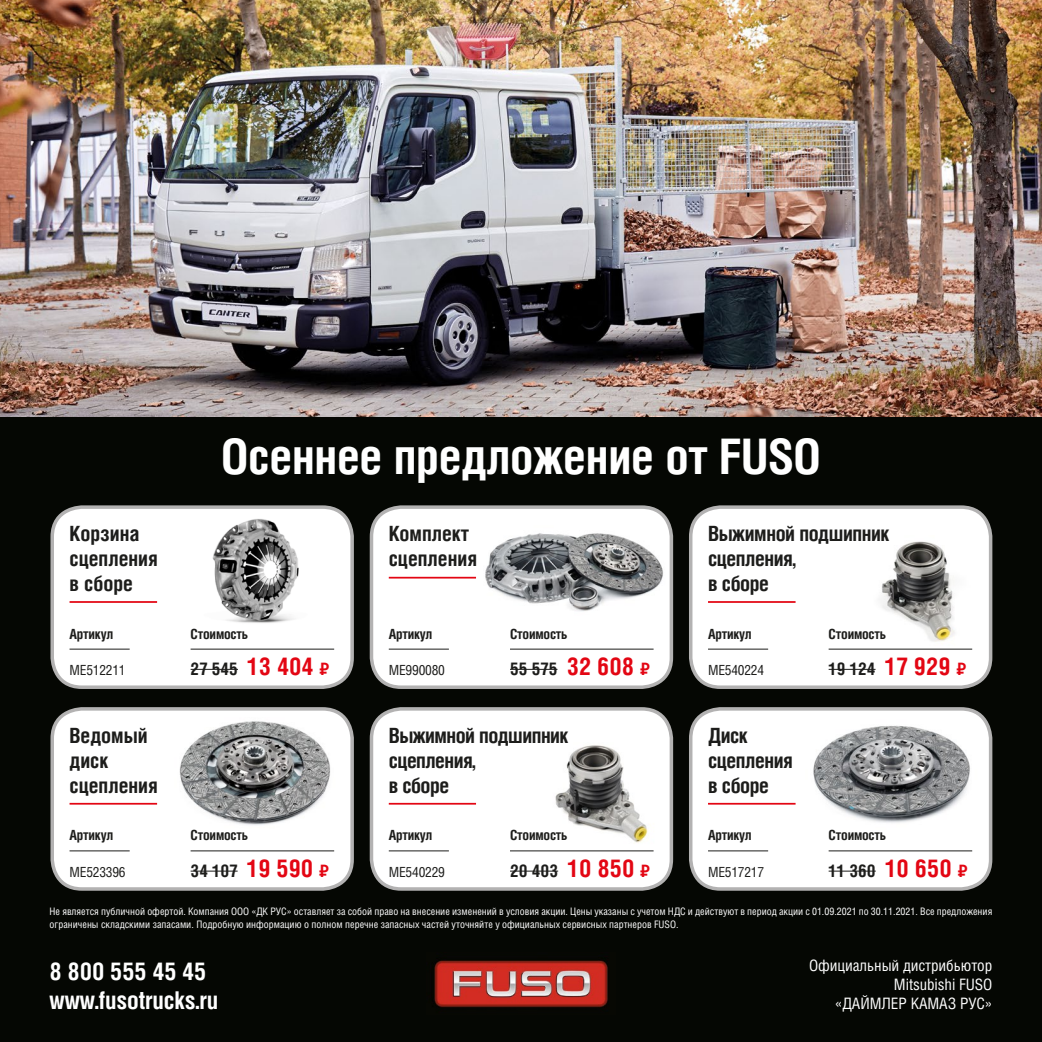
<style>
.page{position:relative;width:1042px;height:1042px;background:#050703}
.page>*{position:absolute;margin:0;border:0;box-sizing:border-box;transform-origin:0 0}
.t1{font:700 49px "Helios Cond";letter-spacing:-.005em;color:#fff}
.t2{font:700 24.5px/29.4px "Helios Cond";letter-spacing:-.005em;color:#fff}
.t3{font:700 21px/25.2px "Helios Cond";letter-spacing:-.02em;color:#1d1d1b}
.t4{font:700 21px/25.2px "Helios Cond";color:#1d1d1b}
.t5{font:700 17.5px "Helios Cond";color:#1d1d1b}
.t6{font:15.75px/18.9px "Helios Cond";letter-spacing:-.005em;color:#fff;text-align:right}
.t7{font:700 14px "Helios Cond";letter-spacing:-.015em;color:#1d1d1b}
.t8{font:14px "Helios Cond";letter-spacing:-.015em;color:#1d1d1b}
.t9{font:10.33px/12.4px "Helios Cond";color:#fff}
.s1{font-size:24.5px;color:#e30613}
.s2{font-family:"Helvetica Neue";color:#e30613}
</style>
<div class="page">
<img style="left:0;top:0;width:1042px;height:417px">
<img style="left:434px;top:960px;width:174px;height:48px">
<div style="left:371px;top:507px;width:300px;height:180px;background:#fff;border-radius:30px"></div>
<img style="left:474px;top:508px;width:194px;height:103px">
<div style="left:370px;top:505px;width:303px;height:184px;border:4px solid #b3b2b2;border-radius:30px"></div>
<div style="left:371px;top:709px;width:300px;height:180px;background:#fff;border-radius:30px"></div>
<img style="left:510px;top:745px;width:144px;height:107px">
<div style="left:370px;top:707px;width:303px;height:184px;border:4px solid #b3b2b2;border-radius:30px"></div>
<div style="left:52px;top:507px;width:300px;height:180px;background:#fff;border-radius:30px"></div>
<img style="left:190px;top:519px;width:127px;height:131px">
<div style="left:50px;top:505px;width:304px;height:184px;border:4px solid #b3b2b2;border-radius:30px"></div>
<div style="left:52px;top:709px;width:300px;height:180px;background:#fff;border-radius:30px"></div>
<img style="left:154px;top:709px;width:195px;height:116px">
<div style="left:50px;top:707px;width:304px;height:184px;border:4px solid #b3b2b2;border-radius:30px"></div>
<div style="left:691px;top:507px;width:299px;height:180px;background:#fff;border-radius:30px"></div>
<img style="left:881px;top:541px;width:74px;height:101px">
<div style="left:689px;top:505px;width:303px;height:184px;border:4px solid #b3b2b2;border-radius:30px"></div>
<div style="left:691px;top:709px;width:299px;height:180px;background:#fff;border-radius:30px"></div>
<img style="left:795px;top:709px;width:188px;height:114px">
<div style="left:689px;top:707px;width:303px;height:184px;border:4px solid #b3b2b2;border-radius:30px"></div>
<hr style="left:389px;top:577px;width:87px;height:1px;background:#e30613">
<hr style="left:510px;top:649px;width:143px;height:1px;background:#1d1d1b">
<hr style="left:510px;top:669px;width:47px;height:1px;background:#1d1d1b">
<hr style="left:389px;top:649px;width:60px;height:1px;background:#1d1d1b">
<hr style="left:708px;top:601px;width:87px;height:2px;background:#e30613">
<hr style="left:708px;top:649px;width:60px;height:1px;background:#1d1d1b">
<hr style="left:70px;top:601px;width:87px;height:2px;background:#e30613">
<hr style="left:70px;top:649px;width:60px;height:1px;background:#1d1d1b">
<hr style="left:191px;top:649px;width:143px;height:1px;background:#1d1d1b">
<hr style="left:191px;top:669px;width:47px;height:1px;background:#1d1d1b">
<hr style="left:828px;top:649px;width:144px;height:1px;background:#1d1d1b">
<hr style="left:828px;top:669px;width:47px;height:1px;background:#1d1d1b">
<hr style="left:389px;top:803px;width:87px;height:1px;background:#e30613">
<hr style="left:510px;top:850px;width:143px;height:1px;background:#1d1d1b">
<hr style="left:510px;top:871px;width:48px;height:1px;background:#1d1d1b">
<hr style="left:389px;top:850px;width:60px;height:1px;background:#1d1d1b">
<hr style="left:708px;top:803px;width:87px;height:1px;background:#e30613">
<hr style="left:708px;top:850px;width:60px;height:1px;background:#1d1d1b">
<hr style="left:70px;top:803px;width:87px;height:1px;background:#e30613">
<hr style="left:70px;top:850px;width:60px;height:1px;background:#1d1d1b">
<hr style="left:191px;top:850px;width:143px;height:1px;background:#1d1d1b">
<hr style="left:191px;top:871px;width:47px;height:1px;background:#1d1d1b">
<hr style="left:828px;top:850px;width:144px;height:1px;background:#1d1d1b">
<hr style="left:828px;top:871px;width:48px;height:1px;background:#1d1d1b">
<h3 class="t4" style="left:70px;top:520px;width:90px">Корзина сцепления в сборе</h3>
<h3 class="t7" style="left:70px;top:625px;width:45px">Артикул</h3>
<h3 class="t8" style="left:70px;top:662px;width:58px">ME512211</h3>
<h3 class="t4" style="left:70px;top:722px;width:90px">Ведомый диск сцепления</h3>
<h3 class="t7" style="left:70px;top:827px;width:45px">Артикул</h3>
<h3 class="t8" style="left:70px;top:863px;width:58px">MЕ523396</h3>
<h1 class="t1" style="left:221px;top:427px;width:601px">Осеннее предложение от FUSO</h1>
<h3 class="t7" style="left:191px;top:625px;width:59px">Стоимость</h3>
<h3 class="t5" style="left:191px;top:658px;width:140px">27 545 <span class="s1">13 404</span> <span class="s2">₽</span></h3>
<h3 class="t7" style="left:191px;top:827px;width:59px">Стоимость</h3>
<h3 class="t5" style="left:191px;top:860px;width:140px">34 107 <span class="s1">19 590</span> <span class="s2">₽</span></h3>
<h3 class="t4" style="left:389px;top:520px;width:90px">Комплект сцепления</h3>
<h3 class="t7" style="left:389px;top:625px;width:45px">Артикул</h3>
<h3 class="t8" style="left:389px;top:662px;width:58px">ME990080</h3>
<h3 class="t7" style="left:510px;top:625px;width:59px">Стоимость</h3>
<h3 class="t5" style="left:510px;top:658px;width:141px">55 575 <span class="s1">32 608</span> <span class="s2">₽</span></h3>
<h3 class="t3" style="left:708px;top:520px;width:183px">Выжимной подшипник сцепления,<br>в сборе</h3>
<h3 class="t7" style="left:708px;top:625px;width:45px">Артикул</h3>
<h3 class="t8" style="left:708px;top:662px;width:58px">MЕ540224</h3>
<h3 class="t7" style="left:828px;top:625px;width:59px">Стоимость</h3>
<h3 class="t5" style="left:828px;top:658px;width:139px">19 124 <span class="s1">17 929</span> <span class="s2">₽</span></h3>
<h3 class="t3" style="left:389px;top:722px;width:181px">Выжимной подшипник сцепления,<br>в сборе</h3>
<h3 class="t7" style="left:510px;top:827px;width:59px">Стоимость</h3>
<h3 class="t5" style="left:510px;top:860px;width:142px">20 403 <span class="s1">10 850</span> <span class="s2">₽</span></h3>
<h3 class="t7" style="left:389px;top:827px;width:45px">Артикул</h3>
<h3 class="t8" style="left:389px;top:863px;width:58px">MЕ540229</h3>
<h3 class="t3" style="left:708px;top:722px;width:86px">Диск сцепления в сборе</h3>
<h3 class="t7" style="left:708px;top:827px;width:45px">Артикул</h3>
<h3 class="t8" style="left:708px;top:863px;width:58px">МE517217</h3>
<h3 class="t7" style="left:828px;top:827px;width:59px">Стоимость</h3>
<h3 class="t5" style="left:828px;top:860px;width:140px">11 360 <span class="s1">10 650</span> <span class="s2">₽</span></h3>
<p class="t9" style="left:50px;top:905px;width:944px">Не является публичной офертой. Компания ООО «ДК РУС» оставляет за собой право на внесение изменений в условия акции. Цены указаны с учетом НДС и действуют в период акции с 01.09.2021 по 30.11.2021. Все предложения ограничены складскими запасами. Подробную информацию о полном перечне запасных частей уточняйте у официальных сервисных партнеров FUSO.</p>
<h2 class="t2" style="left:50px;top:956px;width:170px">8 800 555 45 45 www.fusotrucks.ru</h2>
<h3 class="t6" style="left:809px;top:956px;width:185px">Официальный дистрибьютор<br>Mitsubishi FUSO<br>«ДАЙМЛЕР КАМАЗ РУС»</h3>
</div>
